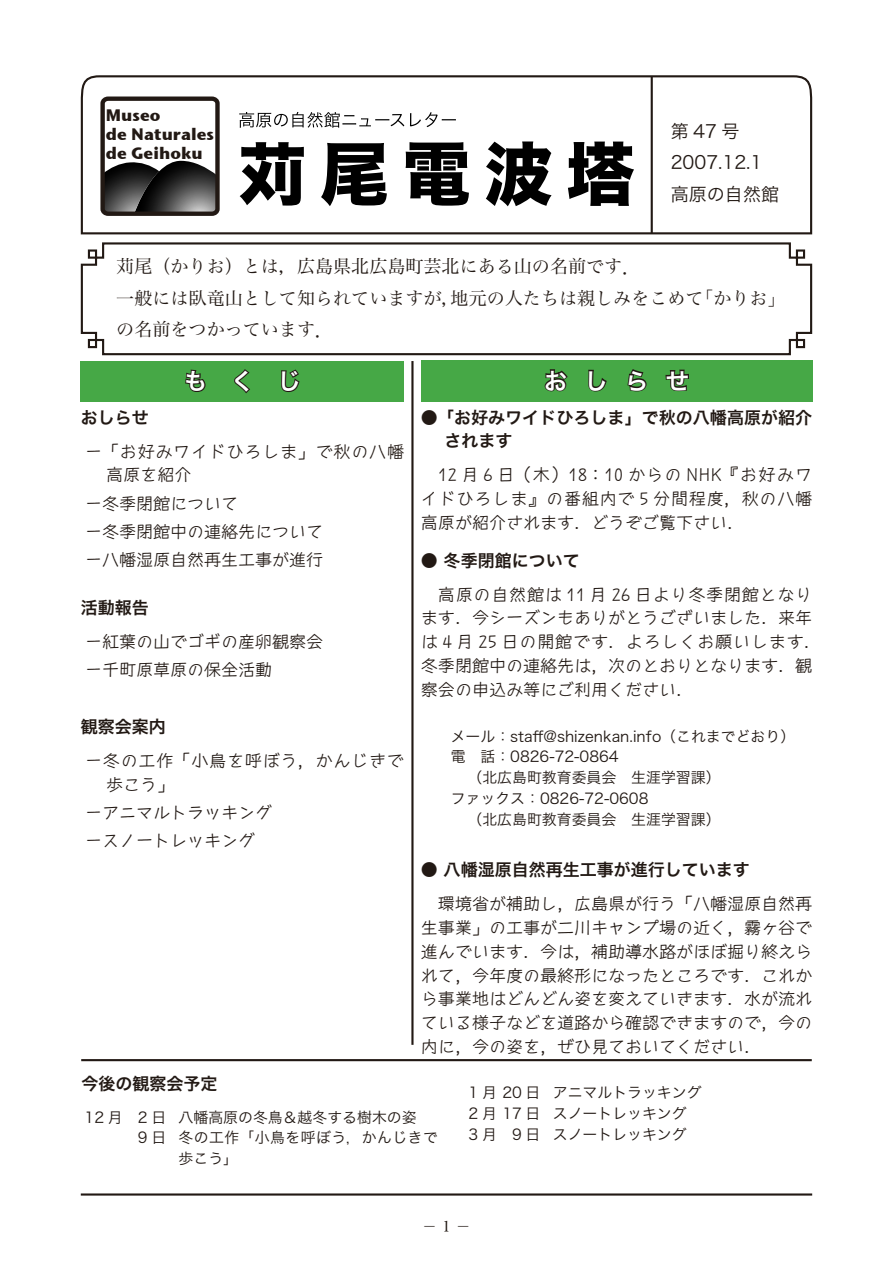
<style>
.page{position:relative;width:893px;height:1263px;background:#fff}
.page>*{position:absolute;margin:0;border:0;box-sizing:border-box;transform-origin:0 0}
.t1{font:23.4px "Hira Kaku Pro W6";color:#fff}
.t2{font:18px/31.7px "Hira Min Pro W3";color:#221914}
.t3{font:18px "Hira Kaku Pro W3";color:#221914}
.本文{font:500 16.95px/23.9px "September";color:#221914;text-align:justify}
.目次{font:500 16.95px "September";color:#221914}
.小見出し{font:16.95px/23.9px "Hira Kaku Pro W6";color:#221914}
.目次-2{font:500 16.95px/23.9px "September";letter-spacing:.045em;color:#221914}
.目次-3{font:500 16.95px/23.9px "September";letter-spacing:.05em;color:#221914}
.t4{font:16.5px/18.9px "Stone Sans ITCTT Bold";color:#221914}
.基本情報{font:14.85px "Hira Kaku Pro W3";color:#221914}
.基本情報-2{font:14.85px/20.9px "Hira Kaku Pro W3";letter-spacing:.03em;color:#221914}
.t5{font:14.85px "Hira Min Pro W3";color:#221914}
</style>
<div class="page">
<svg style="left:80px;top:242px;width:733px;height:114px"></svg>
<div style="left:81px;top:361px;width:323px;height:41px;background:#46a846"></div>
<svg style="left:185px;top:369px;width:21px;height:23px"></svg>
<div style="left:421px;top:360px;width:391px;height:42px;background:#46a846"></div>
<svg style="left:664px;top:340px;width:26px;height:52px"></svg>
<hr style="left:81px;top:1193px;width:731px;height:2px;background:#221914">
<svg style="left:80px;top:75px;width:733px;height:158px"></svg>
<hr style="left:651px;top:76px;width:2px;height:157px;background:#221914">
<svg style="left:239px;top:112px;width:165px;height:16px"></svg>
<svg style="left:410px;top:112px;width:46px;height:15px"></svg>
<svg style="left:105px;top:161px;width:110px;height:50px;background:#494949"></svg>
<div style="left:100px;top:96px;width:120px;height:120px;border:4px solid #221914;border-radius:5px"></div>
<svg style="left:232px;top:142px;width:72px;height:252px"></svg>
<svg style="left:321px;top:143px;width:66px;height:63px"></svg>
<svg style="left:406px;top:142px;width:63px;height:64px"></svg>
<svg style="left:486px;top:141px;width:162px;height:251px"></svg>
<hr style="left:411px;top:361px;width:3px;height:684px;background:#221914">
<hr style="left:81px;top:1059px;width:731px;height:2px;background:#221914">
<p class="t4" style="left:106px;top:105px;width:110px">Museo<br>de Naturales de Geihoku</p>
<p class="t3" style="left:671px;top:115px;width:70px">第47号</p>
<p class="t3" style="left:671px;top:147px;width:93px">2007.12.1</p>
<p class="t3" style="left:671px;top:178px;width:110px">高原の自然館</p>
<p class="t2" style="left:116px;top:249px;width:526px">苅尾（かりお）とは，広島県北広島町芸北にある山の名前です．</p>
<p class="t2" style="left:116px;top:280px;width:671px">一般には臥竜山として知られていますが，地元の人たちは親しみをこめて「かりお」の名前をつかっています．</p>
<p class="t1" style="left:184px;top:360px;width:118px">も　く　じ</p>
<p class="t1" style="left:544px;top:359px;width:146px">おしらせ</p>
<p class="小見出し" style="left:81px;top:405px;width:70px">おしらせ</p>
<p class="目次-2" style="left:106px;top:439px;width:299px;text-indent:-21px">−「お好みワイドひろしま」で秋の八幡高原を紹介</p>
<p class="目次" style="left:85px;top:495px;width:155px">−冬季閉館について</p>
<p class="目次" style="left:85px;top:523px;width:240px">−冬季閉館中の連絡先について</p>
<p class="目次" style="left:85px;top:551px;width:240px">−八幡湿原自然再生工事が進行</p>
<p class="小見出し" style="left:81px;top:595px;width:70px">活動報告</p>
<p class="目次" style="left:85px;top:633px;width:240px">−紅葉の山でゴギの産卵観察会</p>
<p class="目次" style="left:85px;top:661px;width:189px">−千町原草原の保全活動</p>
<p class="小見出し" style="left:81px;top:714px;width:87px">観察会案内</p>
<p class="目次-3" style="left:106px;top:749px;width:299px;text-indent:-21px">−冬の工作「小鳥を呼ぼう，かんじきで歩こう」</p>
<p class="目次" style="left:85px;top:804px;width:189px">−アニマルトラッキング</p>
<p class="目次" style="left:85px;top:832px;width:172px">−スノートレッキング</p>
<p class="小見出し" style="left:444px;top:405px;width:369px;text-indent:-23px">● 「お好みワイドひろしま」で秋の八幡高原が紹介されます</p>
<p class="本文" style="left:421px;top:463px;width:393px;text-indent:17px">12 月 6 日（木）18：10 からの NHK『お好みワイドひろしま』の番組内で 5 分間程度，秋の八幡高原が紹介されます．どうぞご覧下さい．</p>
<p class="小見出し" style="left:421px;top:547px;width:160px">● 冬季閉館について</p>
<p class="本文" style="left:421px;top:582px;width:401px;text-align:left;text-indent:17px">高原の自然館は 11 月 26 日より冬季閉館となります．今シーズンもありがとうございました．来年は 4 月 25 日の開館です．よろしくお願いします．冬季閉館中の連絡先は，次のとおりとなります．観察会の申込み等にご利用ください．</p>
<p class="基本情報" style="left:451px;top:723px;width:346px">メール：staff@shizenkan.info（これまでどおり）</p>
<p class="基本情報" style="left:451px;top:743px;width:170px">電　話：0826-72-0864</p>
<p class="基本情報" style="left:468px;top:764px;width:254px">（北広島町教育委員会　生涯学習課）</p>
<p class="基本情報" style="left:451px;top:785px;width:199px">ファックス：0826-72-0608</p>
<p class="基本情報" style="left:468px;top:806px;width:254px">（北広島町教育委員会　生涯学習課）</p>
<p class="小見出し" style="left:421px;top:857px;width:330px">● 八幡湿原自然再生工事が進行しています</p>
<p class="本文" style="left:421px;top:892px;width:393px;text-indent:17px">環境省が補助し，広島県が行う「八幡湿原自然再生事業」の工事が二川キャンプ場の近く，霧ヶ谷で進んでいます．今は，補助導水路がほぼ掘り終えられて，今年度の最終形になったところです．これから事業地はどんどん姿を変えていきます．水が流れている様子などを道路から確認できますので，今の内に，今の姿を，ぜひ見ておいてください．</p>
<p class="小見出し" style="left:81px;top:1071px;width:138px">今後の観察会予定</p>
<p class="基本情報" style="left:85px;top:1104px;width:334px">12 月 2 日 八幡高原の冬鳥＆越冬する樹木の姿</p>
<p class="基本情報-2" style="left:179px;top:1126px;width:261px;text-indent:-41px">9 日 冬の工作「小鳥を呼ぼう，かんじきで歩こう」</p>
<p class="基本情報" style="left:469px;top:1079px;width:234px">1 月 20 日 アニマルトラッキング</p>
<p class="基本情報" style="left:469px;top:1100px;width:220px">2 月 17 日 スノートレッキング</p>
<p class="基本情報" style="left:469px;top:1121px;width:220px">3 月 9 日 スノートレッキング</p>
<p class="t5" style="left:422px;top:1214px;width:50px">－ 1 －</p>
</div>
